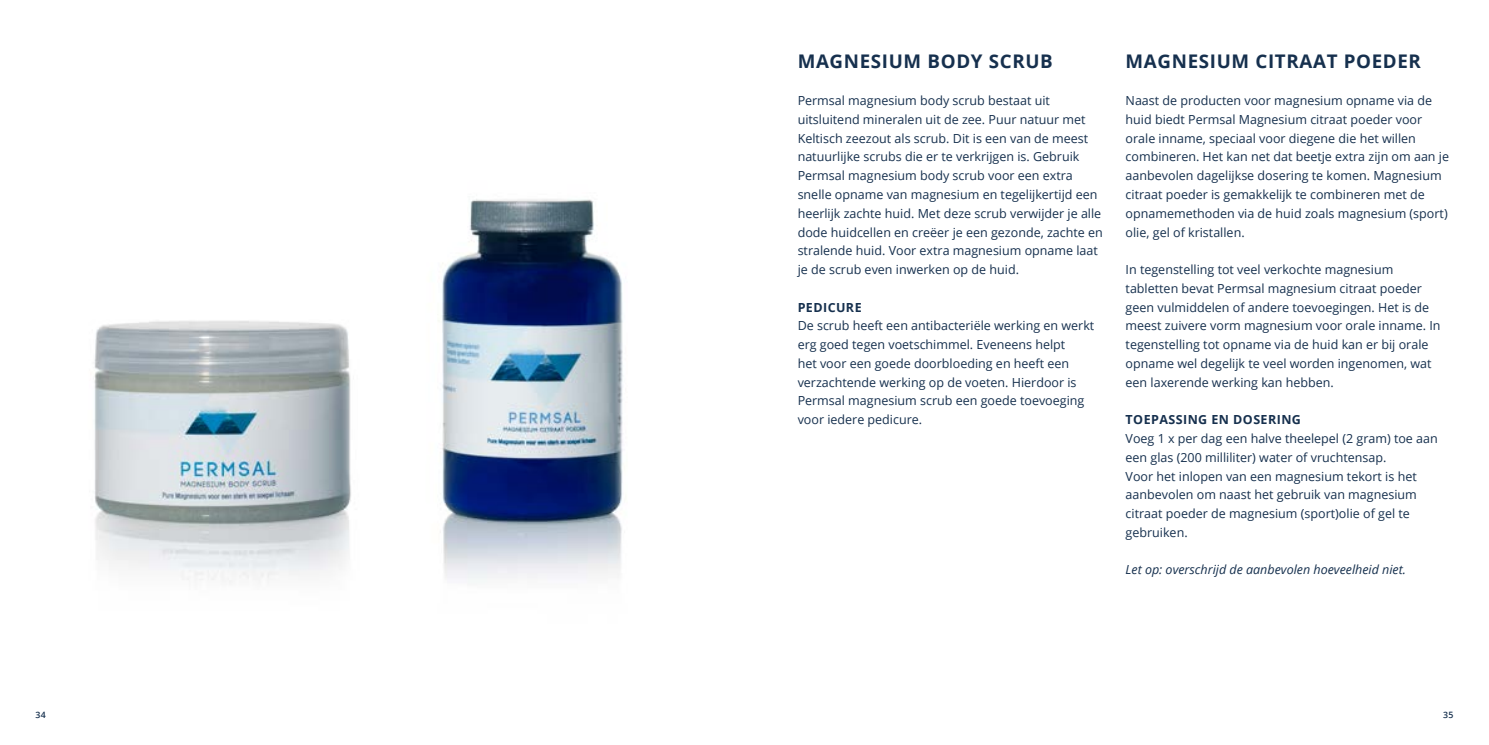
<style>
.page{position:relative;width:1489px;height:745px;background:#fff}
.page>*{position:absolute;margin:0;border:0;box-sizing:border-box;transform-origin:0 0}
.t1{font:700 18.75px "Open Sans";letter-spacing:.035em;color:#16304e}
.t2{font:12.5px/18.8px "Open Sans";color:#16304e}
.t3{font:italic 12.5px "Open Sans";color:#16304e}
.t4{font:700 12.5px "Open Sans";letter-spacing:.035em;color:#16304e}
.t5{font:600 8.75px "Open Sans";color:#16304e}
</style>
<div class="page">
<img style="left:94px;top:320px;width:257px;height:263px">
<img style="left:438px;top:199px;width:185px;height:384px">
<h1 class="t1" style="left:797px;top:53px;width:257px">MAGNESIUM BODY SCRUB</h1>
<p class="t2" style="left:797px;top:92px;width:306px">Permsal magnesium body scrub bestaat uit uitsluitend mineralen uit de zee. Puur natuur met Keltisch zeezout als scrub. Dit is een van de meest natuurlijke scrubs die er te verkrijgen is. Gebruik Permsal magnesium body scrub voor een extra snelle opname van magnesium en tegelijkertijd een heerlijk zachte huid. Met deze scrub verwijder je alle dode huidcellen en creëer je een gezonde, zachte en stralende huid. Voor extra magnesium opname laat je de scrub even inwerken op de huid.</p>
<p class="t4" style="left:797px;top:302px;width:65px">PEDICURE</p>
<p class="t2" style="left:797px;top:317px;width:298px">De scrub heeft een antibacteriële werking en werkt erg goed tegen voetschimmel. Eveneens helpt<br>het voor een goede doorbloeding en heeft een verzachtende werking op de voeten. Hierdoor is Permsal magnesium scrub een goede toevoeging voor iedere pedicure.</p>
<h1 class="t1" style="left:1125px;top:53px;width:297px">MAGNESIUM CITRAAT POEDER</h1>
<p class="t2" style="left:1125px;top:92px;width:325px">Naast de producten voor magnesium opname via de huid biedt Permsal Magnesium citraat poeder voor orale inname, speciaal voor diegene die het willen combineren. Het kan net dat beetje extra zijn om aan je aanbevolen dagelijkse dosering te komen. Magnesium citraat poeder is gemakkelijk te combineren met de opnamemethoden via de huid zoals magnesium (sport) olie, gel of kristallen.</p>
<p class="t2" style="left:1125px;top:261px;width:316px">In tegenstelling tot veel verkochte magnesium tabletten bevat Permsal magnesium citraat poeder geen vulmiddelen of andere toevoegingen. Het is de meest zuivere vorm magnesium voor orale inname. In tegenstelling tot opname via de huid kan er bij orale opname wel degelijk te veel worden ingenomen, wat een laxerende werking kan hebben.</p>
<p class="t4" style="left:1125px;top:414px;width:177px">TOEPASSING EN DOSERING</p>
<p class="t2" style="left:1125px;top:430px;width:314px">Voeg 1 x per dag een halve theelepel (2 gram) toe aan een glas (200 milliliter) water of vruchtensap.<br>Voor het inlopen van een magnesium tekort is het aanbevolen om naast het gebruik van magnesium citraat poeder de magnesium (sport)olie of gel te gebruiken.</p>
<p class="t3" style="left:1125px;top:564px;width:282px">Let op: overschrijd de aanbevolen hoeveelheid niet.</p>
<p class="t5" style="left:35px;top:709px;width:12px">34</p>
<p class="t5" style="left:1442px;top:709px;width:12px">35</p>
</div>
